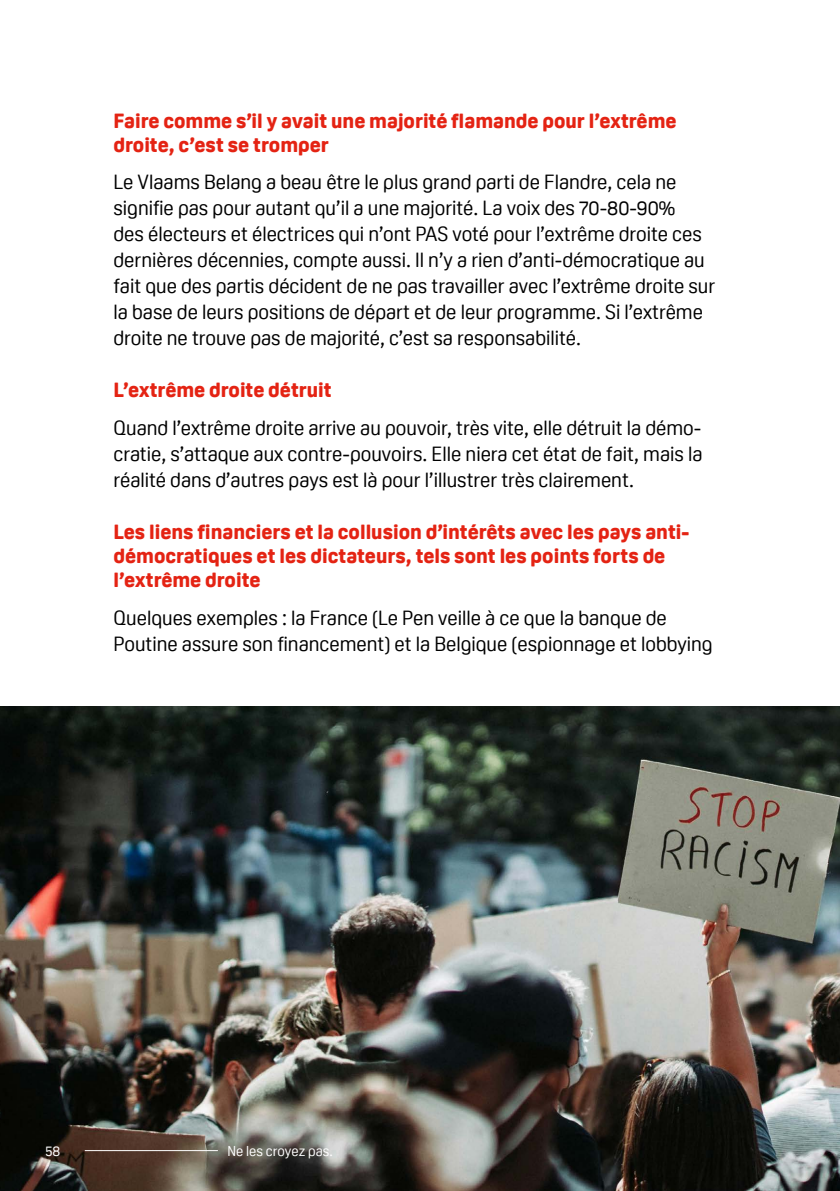
<style>
.page{position:relative;width:840px;height:1191px;background:#fff}
.page>*{position:absolute;margin:0;border:0;box-sizing:border-box;transform-origin:0 0}
.t1{font:20px/26px "Oscine";color:#000}
.t2{font:800 20px/24px "Oscine";color:#e42313}
.t3{font:14px "Oscine";color:#fff}
</style>
<div class="page">
<img style="left:0;top:706px;width:839px;height:485px">
<hr style="left:85px;top:1150px;width:133px;height:1px;background:#fff">
<p class="t2" style="left:113px;top:109px;width:564px">Faire comme s’il y avait une majorité flamande pour l’extrême droite, c’est se tromper</p>
<p class="t1" style="left:113px;top:169px;width:603px">Le Vlaams Belang a beau être le plus grand parti de Flandre, cela ne signifie pas pour autant qu’il a une majorité. La voix des 70-80-90%<br>des électeurs et électrices qui n’ont PAS voté pour l’extrême droite ces dernières décennies, compte aussi. Il n’y a rien d’anti-démocratique au fait que des partis décident de ne pas travailler avec l’extrême droite sur la base de leurs positions de départ et de leur programme. Si l’extrême droite ne trouve pas de majorité, c’est sa responsabilité.</p>
<p class="t2" style="left:113px;top:378px;width:219px">L’extrême droite détruit</p>
<p class="t1" style="left:113px;top:415px;width:590px;text-align:justify">Quand l’extrême droite arrive au pouvoir, très vite, elle détruit la démo&shy;cratie, s’attaque aux contre-pouvoirs. Elle niera cet état de fait, mais la réalité dans d’autres pays est là pour l’illustrer très clairement.</p>
<p class="t2" style="left:113px;top:520px;width:577px">Les liens financiers et la collusion d’intérêts avec les pays anti&shy;démocratiques et les dictateurs, tels sont les points forts de l’extrême droite</p>
<p class="t1" style="left:113px;top:604px;width:600px">Quelques exemples : la France (Le Pen veille à ce que la banque de<br>Poutine assure son financement) et la Belgique (espionnage et lobbying</p>
<p class="t3" style="left:45px;top:1142px;width:16px">58</p>
<p class="t3" style="left:227px;top:1142px;width:107px">Ne les croyez pas.</p>
</div>
